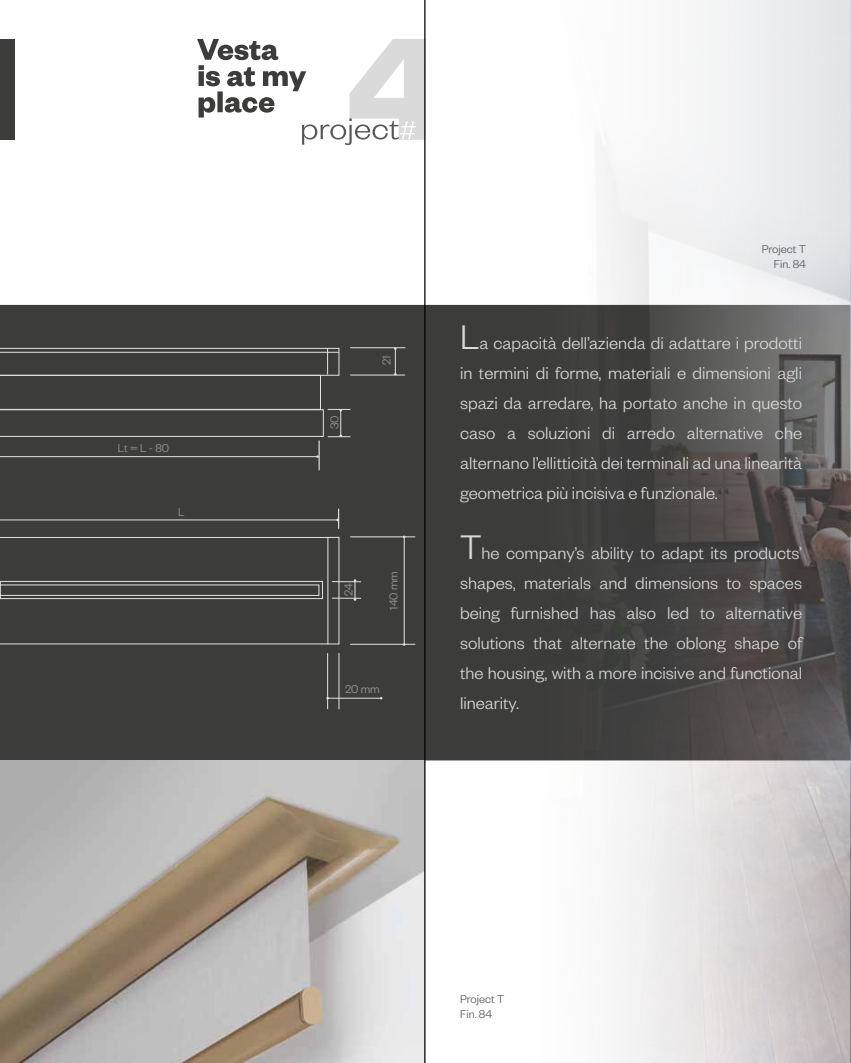
<style>
.page{position:relative;width:851px;height:1063px;background:#fff}
.page>*{position:absolute;margin:0;border:0;box-sizing:border-box;transform-origin:0 0}
.t1{font:300 18.75px/30px "Founders Grotesk";color:#dadada;text-align:justify}
.t2{font:300 12.5px/15px "Founders Grotesk";color:#575756;text-align:right}
.t3{font:300 12.5px "Founders Grotesk";color:#9d9d9c}
.s1{font-size:37.5px}
</style>
<div class="page">
<div style="left:0;top:305px;width:850px;height:455px;background:#3c3c3b"></div>
<div style="left:0;top:39px;width:14px;height:101px;background:#3c3c3b"></div>
<img style="left:0;top:760px;width:424px;height:303px">
<svg style="left:197px;top:39px;width:227px;height:106px"></svg>
<img style="left:425px;top:0;width:426px;height:1063px">
<svg style="left:849px;top:305px;width:1px;height:458px"></svg>
<svg style="left:0;top:537px;width:339px;height:108px"></svg>
<div style="left:0;top:581px;width:323px;height:18px;border:1px solid #e3e3e3"></div>
<hr style="left:327px;top:537px;width:1px;height:108px;background:#e3e3e3">
<svg style="left:0;top:585px;width:319px;height:11px"></svg>
<hr style="left:350px;top:537px;width:65px;height:1px;background:#e3e3e3">
<hr style="left:350px;top:644px;width:65px;height:1px;background:#e3e3e3">
<hr style="left:404px;top:537px;width:1px;height:108px;background:#e3e3e3">
<hr style="left:327px;top:698px;width:54px;height:1px;background:#e3e3e3">
<hr style="left:327px;top:653px;width:1px;height:56px;background:#e3e3e3">
<hr style="left:338px;top:653px;width:1px;height:56px;background:#e3e3e3">
<svg style="left:332px;top:579px;width:29px;height:22px"></svg>
<svg style="left:394px;top:348px;width:2px;height:27px"></svg>
<hr style="left:0;top:520px;width:337px;height:1px;background:#e3e3e3">
<svg style="left:336px;top:509px;width:3px;height:20px"></svg>
<hr style="left:350px;top:375px;width:55px;height:1px;background:#e3e3e3">
<hr style="left:350px;top:347px;width:55px;height:1px;background:#e3e3e3">
<svg style="left:0;top:348px;width:350px;height:122px"></svg>
<hr style="left:424px;top:0;width:1px;height:1063px;background:#000">
<p class="t3" style="left:118px;top:440px;width:53px">Lt = L - 80</p>
<p class="t3" style="left:178px;top:504px;width:8px">L</p>
<p class="t3" style="left:327px;top:429px;width:15px;rotate:-90deg">30</p>
<p class="t3" style="left:379px;top:365px;width:11px;rotate:-90deg">21</p>
<p class="t3" style="left:341px;top:596px;width:14px;rotate:-90deg">24</p>
<p class="t3" style="left:386px;top:610px;width:40px;rotate:-90deg">140 mm</p>
<p class="t3" style="left:345px;top:682px;width:36px">20 mm</p>
<p class="t2" style="left:761px;top:241px;width:46px">Project T<br>Fin. 84</p>
<p class="t1" style="left:460px;top:327px;width:343px"><span class="s1">L</span>a capacità dell’azienda di adattare i prodotti in termini di forme, materiali e dimensioni agli spazi da arredare, ha portato anche in questo caso a soluzioni di arredo alternative che alternano l’ellitticità dei terminali ad una linearità geometrica più incisiva e funzionale.</p>
<p class="t1" style="left:460px;top:537px;width:343px"><span class="s1">T</span>he company’s ability to adapt its products’ shapes, materials and dimensions to spaces being furnished has also led to alternative solutions that alternate the oblong shape of the housing, with a more incisive and functional linearity.</p>
<p class="t2" style="left:460px;top:991px;width:46px;text-align:left">Project T<br>Fin. 84</p>
</div>
